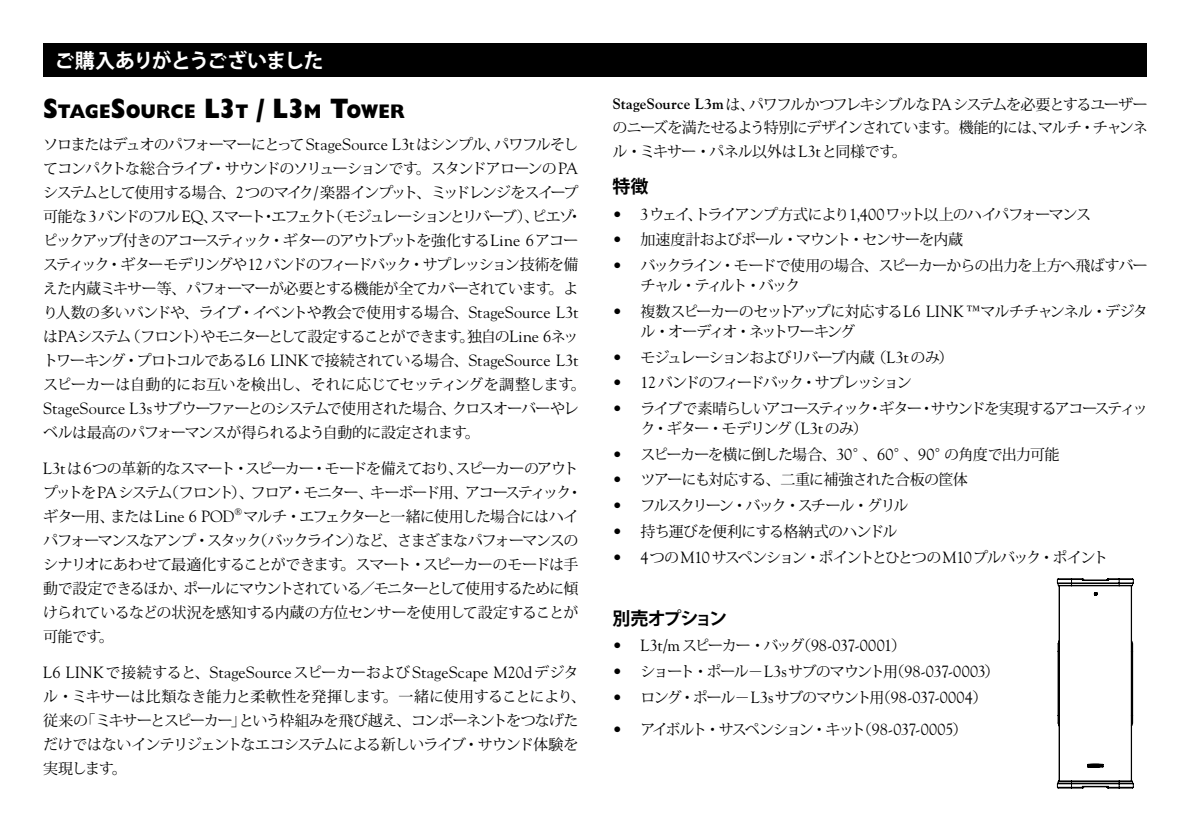
<style>
.page{position:relative;width:1191px;height:840px;background:#fff}
.page>*{position:absolute;margin:0;border:0;box-sizing:border-box;transform-origin:0 0}
.t1{font:700 20px "Koz Go Pro";letter-spacing:-.045em;color:#fff}
.t2{font:800 19.8px "Gill Sans Std";letter-spacing:.005em;color:#000;scale:.91 1}
.t3{font:700 18px "Koz Go Pro";letter-spacing:-.09em;color:#000}
.t4{font:700 18px "Koz Go Pro";letter-spacing:-.06em;color:#000}
.t5{font:16.2px "Goudy Std";letter-spacing:.005em;color:#000}
.t6{font:16.2px "Goudy Std";letter-spacing:-.015em;color:#000}
.t7{font:15px/24px "Koz Min Pro";letter-spacing:-.07em;color:#000}
.t8{font:15px/24px "Koz Min Pro";letter-spacing:-.045em;color:#000}
.t9{font:15px "Koz Min Pro";letter-spacing:-.105em;color:#000}
.t10{font:15px/24px "Koz Min Pro";letter-spacing:-.095em;color:#000}
.t11{font:15px "Koz Min Pro";letter-spacing:-.125em;color:#000}
.t12{font:15px "Koz Min Pro";letter-spacing:-.11em;color:#000}
.t13{font:15px "Koz Min Pro";letter-spacing:-.12em;color:#000}
.t14{font:9.4px "Goudy Std";color:#000}
.s1{font-size:28.2px}
.s2{font-family:"Goudy Std";font-size:16.2px}
.s3{font-family:"Koz Min Pro";font-size:15px}
.s4{font-family:"Goudy Std";font-weight:700}
</style>
<div class="page">
<svg style="left:1057px;top:578px;width:76px;height:210px"></svg>
<div style="left:43px;top:43px;width:1104px;height:34px;background:#000"></div>
<h1 class="t1" style="left:55px;top:48px;width:270px">ご購入ありがとうございました</h1>
<h2 class="t2" style="left:43px;top:99px;width:399px"><span class="s1">S</span>TAGE<span class="s1">S</span>OURCE <span class="s1">L3</span>T <span class="s1">/ L3</span>M <span class="s1">T</span>OWER</h2>
<p class="t7" style="left:43px;top:131px;width:544px">ソロまたはデュオのパフォーマーにとって<span class="s2">StageSource L3t</span> はシンプル、パワフルそしてコンパクトな総合ライブ・サウンドのソリューションです。スタンドアローンの <span class="s2">PA</span>システムとして使用する場合、<span class="s2">2</span> つのマイク<span class="s2">/</span> 楽器インプット、ミッドレンジをスイープ可能な <span class="s2">3</span> バンドのフル <span class="s2">EQ</span>、スマート・エフェクト（モジュレーションとリバーブ）、ピエゾ・ピックアップ付きのアコースティック・ギターのアウトプットを強化する<span class="s2">Line 6</span> アコースティック・ギターモデリングや<span class="s2">12</span> バンドのフィードバック・サプレッション技術を備えた内蔵ミキサー等、パフォーマーが必要とする機能が全てカバーされています。より人数の多いバンドや、ライブ・イベントや教会で使用する場合、<span class="s2">StageSource L3t</span>は<span class="s2">PA</span>システム（フロント）やモニターとして設定することができます。独自の<span class="s2">Line 6</span>ネットワーキング・プロトコルである<span class="s2">L6 LINK</span>で接続されている場合、<span class="s2">StageSource L3t</span>スピーカーは自動的にお互いを検出し、それに応じてセッティングを調整します。<span class="s2">StageSource L3s</span>サブウーファーとのシステムで使用された場合、クロスオーバーやレベルは最高のパフォーマンスが得られるよう自動的に設定されます。</p>
<p class="t10" style="left:43px;top:455px;width:540px"><span class="s2">L3t</span> は<span class="s2">6</span>つの革新的なスマート・スピーカー・モードを備えており、スピーカーのアウトプットを <span class="s2">PA</span>システム（フロント）、フロア・モニター、キーボード用、アコースティック・ギター用、または<span class="s2">Line 6 POD</span></p>
<p class="t14" style="left:235px;top:505px;width:9px">®</p>
<p class="t7" style="left:43px;top:503px;width:537px;text-align:justify;text-indent:200px">マルチ・エフェクターと一緒に使用した場合にはハイパフォーマンスなアンプ・スタック（バックライン）など、さまざまなパフォーマンスのシナリオにあわせて最適化することができます。スマート・スピーカーのモードは手動で設定できるほか、ポールにマウントされている／モニターとして使用するために傾けられているなどの状況を感知する内蔵の方位センサーを使用して設定することが可能です。</p>
<p class="t5" style="left:43px;top:662px;width:537px">L6 LINK<span class="s3">で接続すると、</span>StageSource<span class="s3">スピーカーおよび</span>StageScape M20d<span class="s3">デジタ</span></p>
<p class="t8" style="left:43px;top:683px;width:544px">ル・ミキサーは比類なき能力と柔軟性を発揮します。一緒に使用することにより、従来の「ミキサーとスピーカー」という枠組みを飛び越え、コンポーネントをつなげただけではないインテリジェントなエコシステムによる新しいライブ・サウンド体験を実現します。</p>
<p class="t7" style="left:612px;top:92px;width:537px;text-align:justify"><span class="s4">StageSource L3m</span> は、パワフルかつフレキシブルな<span class="s2">PA</span>システムを必要とするユーザーのニーズを満たせるよう特別にデザインされています。機能的には、マルチ・チャンネル・ミキサー・パネル以外は<span class="s2">L3t</span>と同様です。</p>
<p class="t4" style="left:612px;top:175px;width:37px">特徴</p>
<p class="t7" style="left:612px;top:202px;width:480px"><span class="s2">• 3</span>ウェイ、トライアンプ方式により<span class="s2">1,400</span>ワット以上のハイパフォーマンス</p>
<p class="t7" style="left:612px;top:227px;width:352px"><span class="s2">•</span> 加速度計およびポール・マウント・センサーを内蔵</p>
<p class="t7" style="left:640px;top:255px;width:509px;line-height:20px;text-indent:-28px"><span class="s2">•</span> バックライン・モードで使用の場合、スピーカーからの出力を上方へ飛ばすバーチャル・ティルト・バック</p>
<p class="t7" style="left:640px;top:301px;width:509px;line-height:20px;text-indent:-28px"><span class="s2">•</span> 複数スピーカーのセットアップに対応する<span class="s2">L6 LINK™</span>マルチチャンネル・デジタル・オーディオ・ネットワーキング</p>
<p class="t7" style="left:612px;top:344px;width:342px"><span class="s2">•</span> モジュレーションおよびリバーブ内蔵（<span class="s2">L3t</span> のみ）</p>
<p class="t12" style="left:612px;top:372px;width:301px"><span class="s2">• 12</span> バンドのフィードバック・サプレッション</p>
<p class="t7" style="left:640px;top:398px;width:509px;line-height:20px;text-indent:-28px"><span class="s2">•</span> ライブで素晴らしいアコースティック・ギター・サウンドを実現するアコースティック・ギター・モデリング（<span class="s2">L3t</span> のみ）</p>
<p class="t7" style="left:612px;top:441px;width:448px"><span class="s2">•</span> スピーカーを横に倒した場合、<span class="s2">30</span>°、<span class="s2">60</span>°、<span class="s2">90</span>°の角度で出力可能</p>
<p class="t8" style="left:612px;top:467px;width:357px"><span class="s2">•</span> ツアーにも対応する、二重に補強された合板の筐体</p>
<p class="t13" style="left:612px;top:494px;width:297px"><span class="s2">•</span> フルスクリーン・バック・スチール・グリル</p>
<p class="t8" style="left:612px;top:518px;width:286px"><span class="s2">•</span> 持ち運びを便利にする格納式のハンドル</p>
<p class="t9" style="left:612px;top:546px;width:497px"><span class="s2">• 4</span>つの <span class="s2">M10</span> サスペンション・ポイントとひとつの <span class="s2">M10</span> プルバック・ポイント</p>
<p class="t3" style="left:612px;top:606px;width:116px">別売オプション</p>
<p class="t6" style="left:612px;top:635px;width:295px">• L3t/m<span class="s3">スピーカー・バッグ（</span>98-037-0001<span class="s3">）</span></p>
<p class="t9" style="left:612px;top:660px;width:388px"><span class="s2">•</span> ショート・ポール－<span class="s2">L3s</span>サブのマウント用（<span class="s2">98-037-0003</span>）</p>
<p class="t9" style="left:612px;top:686px;width:376px"><span class="s2">•</span> ロング・ポール－<span class="s2">L3s</span>サブのマウント用（<span class="s2">98-037-0004</span>）</p>
<p class="t11" style="left:612px;top:718px;width:356px"><span class="s2">•</span> アイボルト・サスペンション・キット（<span class="s2">98-037-0005</span>）</p>
</div>
